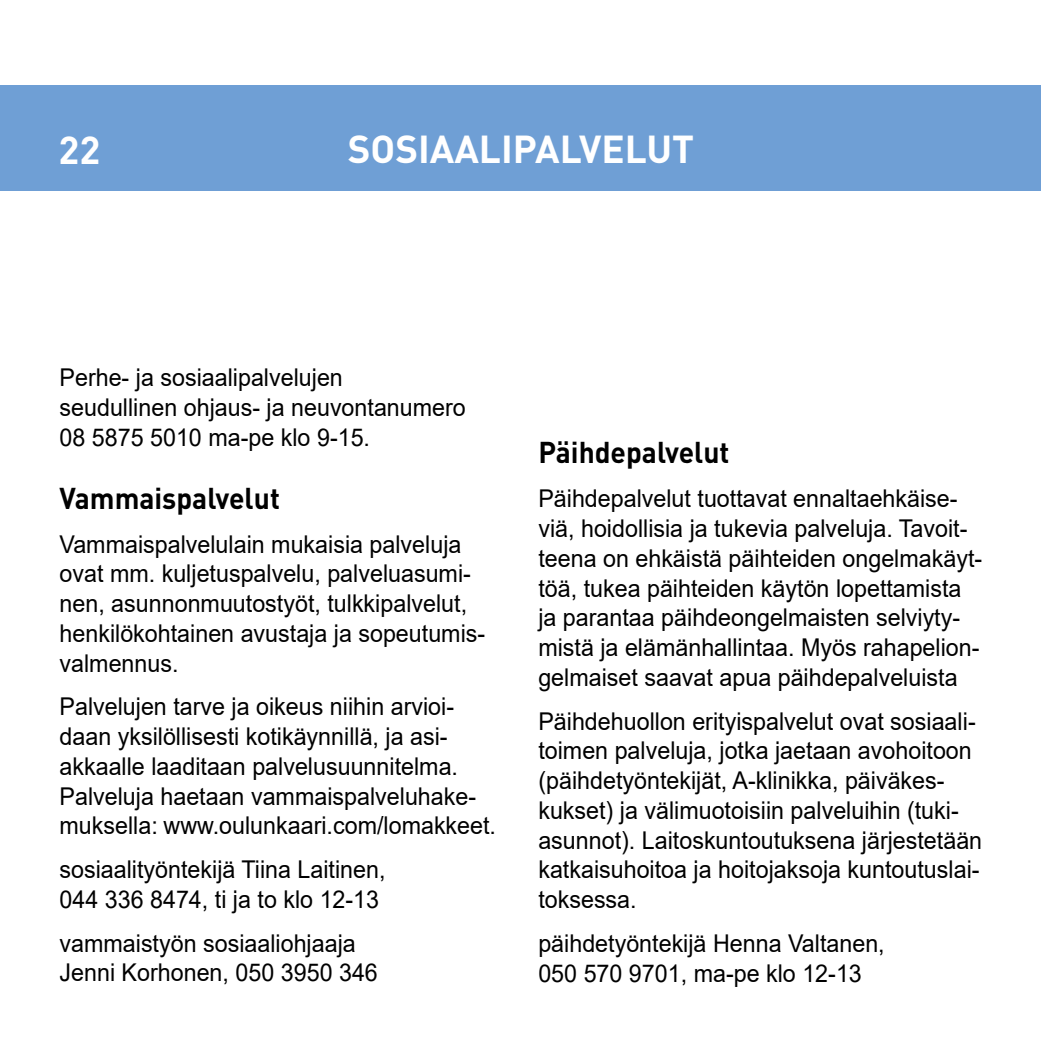
<style>
.page{position:relative;width:1042px;height:1042px;background:#fff}
.page>*{position:absolute;margin:0;border:0;box-sizing:border-box;transform-origin:0 0}
.t1{font:700 38.5px "DIN Pro";color:#fff}
.t2{font:700 29.75px "DIN Pro";color:#000;scale:.95 1}
.t3{font:24.5px/29.8px "Arial";color:#000;scale:.95 1}
</style>
<div class="page">
<div style="left:0;top:85px;width:1040px;height:106px;background:#6f9fd5"></div>
<h1 class="t1" style="left:58px;top:124px;width:43px">22</h1>
<h1 class="t1" style="left:348px;top:123px;width:348px">SOSIAALIPALVELUT</h1>
<p class="t3" style="left:60px;top:363px;width:429px">Perhe- ja sosiaalipalvelujen seudullinen ohjaus- ja neuvontanumero<br>08 5875 5010 ma-pe klo 9-15.</p>
<p class="t2" style="left:60px;top:478px;width:233px">Vammaispalvelut</p>
<p class="t3" style="left:60px;top:529px;width:450px">Vammaispalvelulain mukaisia palveluja ovat mm. kuljetuspalvelu, palveluasumi&shy;nen, asunnonmuutostyöt, tulkkipalvelut, henkilökohtainen avustaja ja sopeutumis&shy;valmennus.</p>
<p class="t3" style="left:60px;top:692px;width:461px">Palvelujen tarve ja oikeus niihin arvioi&shy;daan yksilöllisesti kotikäynnillä, ja asi&shy;akkaalle laaditaan palvelusuunnitelma.<br>Palveluja haetaan vammaispalveluhake&shy;muksella: www.oulunkaari.com/lomakkeet.</p>
<p class="t3" style="left:60px;top:854px;width:345px">sosiaalityöntekijä Tiina Laitinen,<br>044 336 8474, ti ja to klo 12-13</p>
<p class="t3" style="left:60px;top:928px;width:337px">vammaistyön sosiaaliohjaaja<br>Jenni Korhonen, 050 3950 346</p>
<p class="t2" style="left:538px;top:432px;width:203px">Päihdepalvelut</p>
<p class="t3" style="left:538px;top:483px;width:469px">Päihdepalvelut tuottavat ennaltaehkäise&shy;viä, hoidollisia ja tukevia palveluja. Tavoit&shy;teena on ehkäistä päihteiden ongelmakäyt&shy;töä, tukea päihteiden käytön lopettamista ja parantaa päihdeongelmaisten selviyty&shy;mistä ja elämänhallintaa. Myös rahapelion&shy;gelmaiset saavat apua päihdepalveluista</p>
<p class="t3" style="left:538px;top:706px;width:469px">Päihdehuollon erityispalvelut ovat sosiaali&shy;toimen palveluja, jotka jaetaan avohoitoon (päihdetyöntekijät, A-klinikka, päiväkes&shy;kukset) ja välimuotoisiin palveluihin (tuki&shy;asunnot). Laitoskuntoutuksena järjestetään katkaisuhoitoa ja hoitojaksoja kuntoutuslai&shy;toksessa.</p>
<p class="t3" style="left:538px;top:928px;width:366px">päihdetyöntekijä Henna Valtanen,<br>050 570 9701, ma-pe klo 12-13</p>
</div>
